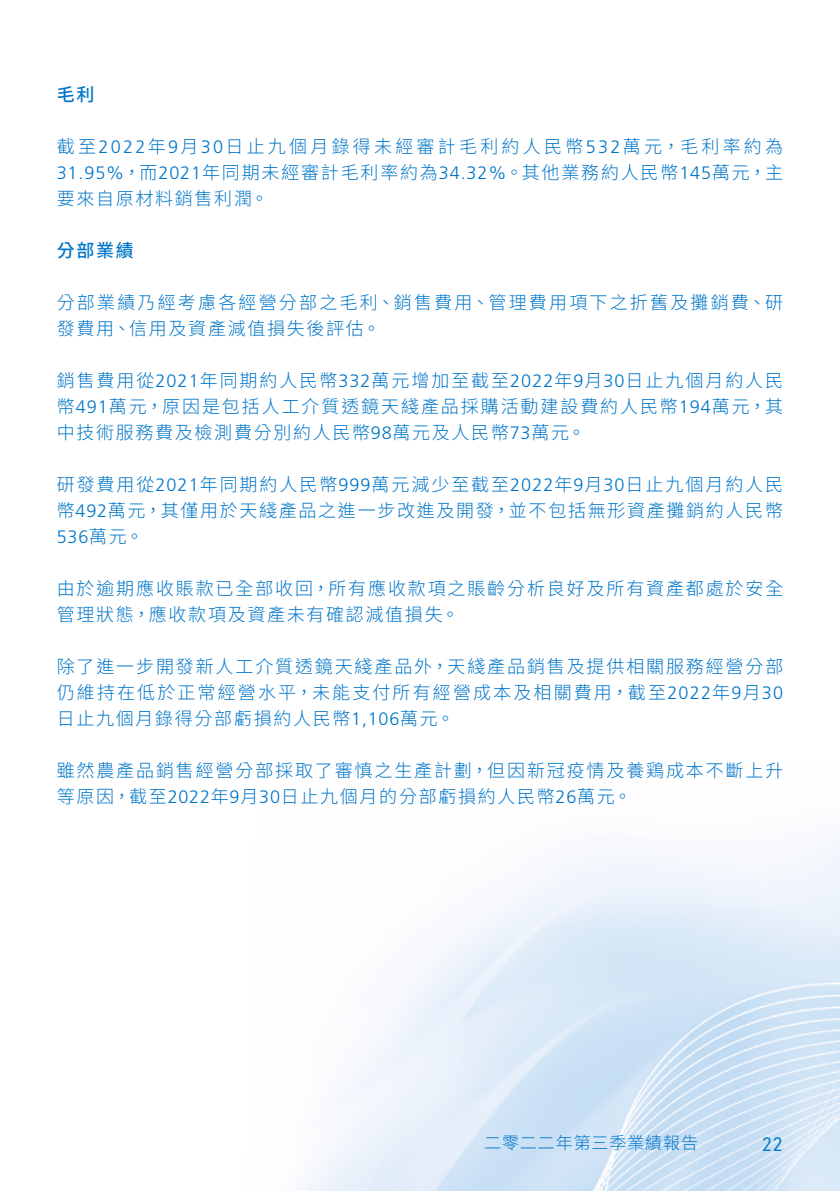
<style>
.page{position:relative;width:840px;height:1191px;background:#fff}
.page>*{position:absolute;margin:0;border:0;box-sizing:border-box;transform-origin:0 0}
.t1{font:19px "URWDIN";color:#0076c8}
.Body_Text{font:300 18px/26px "Source Han Sans TC";letter-spacing:.1em;color:#0076c8;text-align:justify}
.Body_Text-2{font:300 18px/26px "Source Han Sans TC";letter-spacing:.12em;color:#0076c8}
.Heading_2{font:500 18px "Source Han Sans TC";letter-spacing:.095em;color:#0076c8}
.t2{font:300 17px "Source Han Sans TC";letter-spacing:.05em;color:#0076c8}
.s1{font-family:"Frutiger LT Std"}
</style>
<div class="page">
<img style="left:304px;top:842px;width:535px;height:349px">
<p class="Heading_2" style="left:57px;top:84px;width:39px">毛利</p>
<p class="Body_Text" style="left:57px;top:134px;width:727px">截至<span class="s1">2022</span>年<span class="s1">9</span>月<span class="s1">30</span>日止九個月錄得未經審計毛利約人民幣<span class="s1">532</span>萬元，毛利率約為<span class="s1">31.95%</span>，而<span class="s1">2021</span>年同期未經審計毛利率約為<span class="s1">34.32%</span>。其他業務約人民幣<span class="s1">145</span>萬元，主要來自原材料銷售利潤。</p>
<p class="Heading_2" style="left:57px;top:240px;width:79px">分部業績</p>
<p class="Body_Text-2" style="left:57px;top:290px;width:727px">分部業績乃經考慮各經營分部之毛利、銷售費用、管理費用項下之折舊及攤銷費、研發費用、信用及資產減值損失後評估。</p>
<p class="Body_Text" style="left:57px;top:368px;width:727px">銷售費用從<span class="s1">2021</span>年同期約人民幣<span class="s1">332</span>萬元增加至截至<span class="s1">2022</span>年<span class="s1">9</span>月<span class="s1">30</span>日止九個月約人民幣<span class="s1">491</span>萬元，原因是包括人工介質透鏡天綫產品採購活動建設費約人民幣<span class="s1">194</span>萬元，其中技術服務費及檢測費分別約人民幣<span class="s1">98</span>萬元及人民幣<span class="s1">73</span>萬元。</p>
<p class="Body_Text" style="left:57px;top:472px;width:727px">研發費用從<span class="s1">2021</span>年同期約人民幣<span class="s1">999</span>萬元減少至截至<span class="s1">2022</span>年<span class="s1">9</span>月<span class="s1">30</span>日止九個月約人民幣<span class="s1">492</span>萬元，其僅用於天綫產品之進一步改進及開發，並不包括無形資產攤銷約人民幣<span class="s1">536</span>萬元。</p>
<p class="Body_Text" style="left:57px;top:576px;width:727px">由於逾期應收賬款已全部收回，所有應收款項之賬齡分析良好及所有資產都處於安全管理狀態，應收款項及資產未有確認減值損失。</p>
<p class="Body_Text" style="left:57px;top:654px;width:727px">除了進一步開發新人工介質透鏡天綫產品外，天綫產品銷售及提供相關服務經營分部仍維持在低於正常經營水平，未能支付所有經營成本及相關費用，截至<span class="s1">2022</span>年<span class="s1">9</span>月<span class="s1">30</span>日止九個月錄得分部虧損約人民幣<span class="s1">1,106</span>萬元。</p>
<p class="Body_Text" style="left:57px;top:758px;width:727px">雖然農產品銷售經營分部採取了審慎之生產計劃，但因新冠疫情及養鶏成本不斷上升等原因，截至<span class="s1">2022</span>年 月<span class="s1">9 30</span>日止九個月的分部虧損約人民幣<span class="s1">26</span>萬元。</p>
<p class="t2" style="left:484px;top:1133px;width:215px">二零二二年第三季業績報告</p>
<p class="t1" style="left:761px;top:1131px;width:22px">22</p>
</div>
